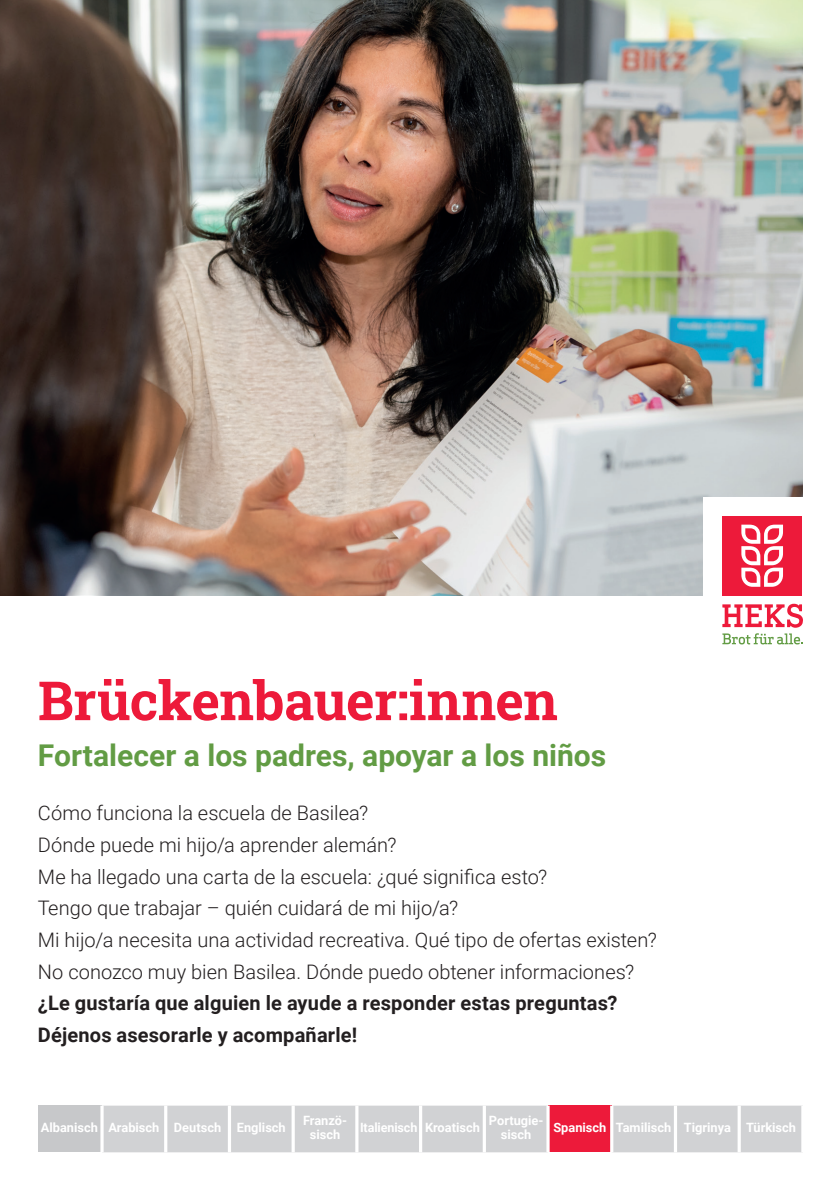
<style>
.page{position:relative;width:840px;height:1191px;background:#fff}
.page>*{position:absolute;margin:0;border:0;box-sizing:border-box;transform-origin:0 0}
.t1{font:700 54px "Roboto Slab";letter-spacing:-.01em;color:#ed1a3a}
.t2{font:700 30px "Roboto";color:#629c44}
.t3{font:300 20px/31.6px "Roboto";color:#231f20}
.t4{font:700 20px/31.6px "Roboto";letter-spacing:.01em;color:#231f20}
.t5{font:700 12.8px/14px "Roboto";color:#fff;text-align:center}
</style>
<div class="page">
<img style="left:0;top:0;width:801px;height:595px">
<div style="left:703px;top:497px;width:136px;height:221px;background:#fff"></div>
<svg style="left:722px;top:604px;width:80px;height:40px"></svg>
<div style="left:722px;top:516px;width:79px;height:79px;background:#ed1a3a"></div>
<svg style="left:741px;top:524px;width:41px;height:63px"></svg>
<div style="left:38px;top:1105px;width:64px;height:47px;background:#c7c8ca"></div>
<div style="left:104px;top:1105px;width:696px;height:47px;background:#d1d2d4"></div>
<div style="left:547px;top:1105px;width:64px;height:47px;background:#ed1a3a"></div>
<hr style="left:546px;top:1105px;width:3px;height:47px;background:#fff">
<svg style="left:610px;top:1105px;width:3px;height:47px"></svg>
<hr style="left:673px;top:1105px;width:3px;height:47px;background:#fff">
<hr style="left:737px;top:1105px;width:3px;height:47px;background:#fff">
<svg style="left:800px;top:1105px;width:3px;height:47px"></svg>
<svg style="left:100px;top:1105px;width:4px;height:47px"></svg>
<hr style="left:164px;top:1105px;width:3px;height:47px;background:#fff">
<hr style="left:228px;top:1105px;width:3px;height:47px;background:#fff">
<hr style="left:291px;top:1105px;width:3px;height:47px;background:#fff">
<hr style="left:355px;top:1105px;width:3px;height:47px;background:#fff">
<hr style="left:419px;top:1105px;width:3px;height:47px;background:#fff">
<hr style="left:482px;top:1105px;width:3px;height:47px;background:#fff">
<h1 class="t1" style="left:38px;top:663px;width:521px">Brückenbauer:innen</h1>
<h2 class="t2" style="left:38px;top:734px;width:569px">Fortalecer a los padres, apoyar a los niños</h2>
<p class="t3" style="left:38px;top:796px;width:620px">Cómo funciona la escuela de Basilea?<br>Dónde puede mi hijo/a aprender alemán?<br>Me ha llegado una carta de la escuela: ¿qué significa esto?<br>Tengo que trabajar – quién cuidará de mi hijo/a?<br>Mi hijo/a necesita una actividad recreativa. Qué tipo de ofertas existen?<br>No conozco muy bien Basilea. Dónde puedo obtener informaciones?</p>
<p class="t4" style="left:38px;top:986px;width:580px">¿Le gustaría que alguien le ayude a responder estas preguntas?<br>Déjenos asesorarle y acompañarle!</p>
<p class="t5" style="left:41px;top:1120px;width:246px">Albanisch Arabisch Deutsch Englisch</p>
<p class="t5" style="left:303px;top:1113px;width:46px">Franzö&shy;sisch</p>
<p class="t5" style="left:360px;top:1120px;width:121px">Italienisch Kroatisch</p>
<p class="t5" style="left:488px;top:1113px;width:56px">Portugie&shy;sisch</p>
<p class="t5" style="left:553px;top:1120px;width:244px">Spanisch Tamilisch Tigrinya Türkisch</p>
</div>
